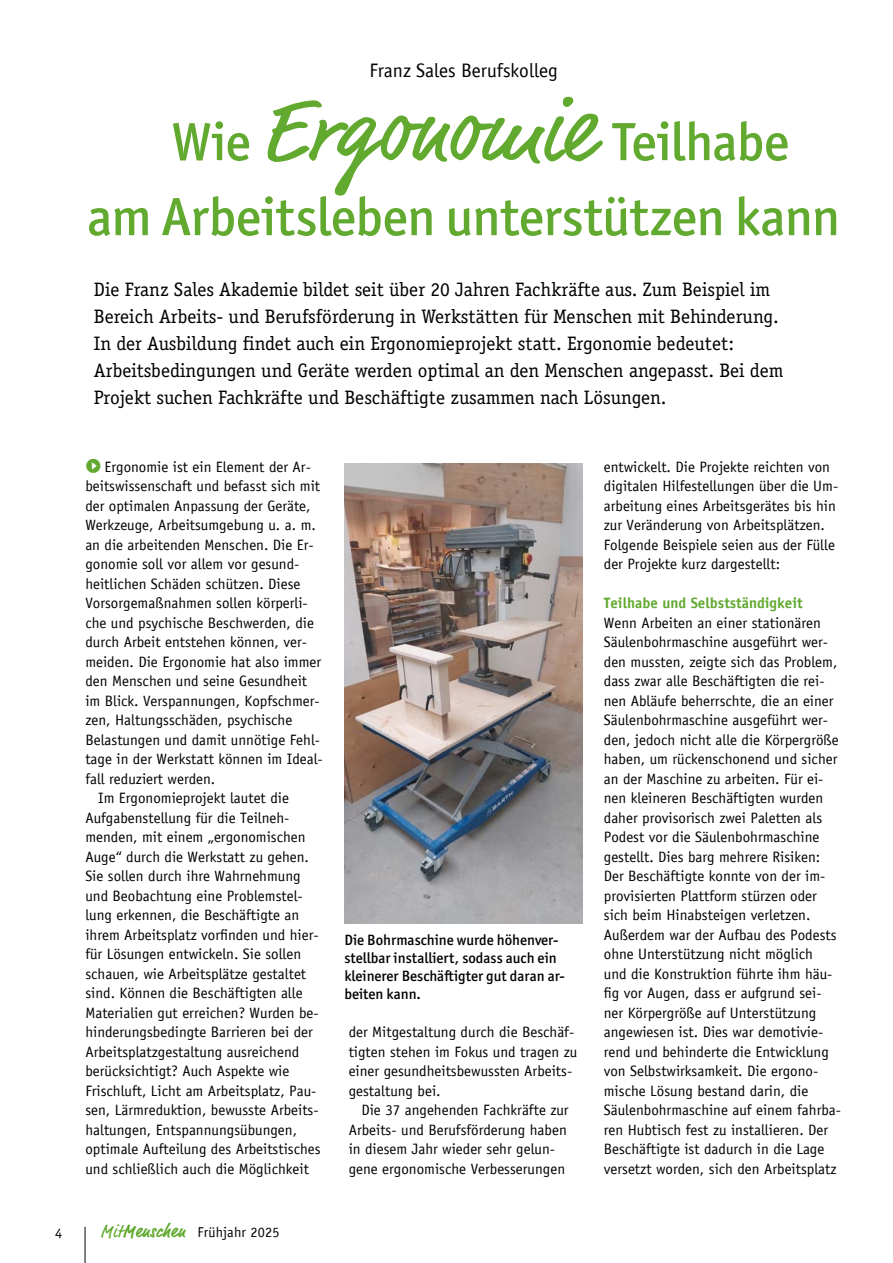
<style>
.page{position:relative;width:893px;height:1263px;background:#fff}
.page>*{position:absolute;margin:0;border:0;box-sizing:border-box;transform-origin:0 0}
.t1{font:500 54px/75px "Officina Sans ITC Pro";letter-spacing:-.01em;color:#61a92f}
.t2{font:19.5px/27px "Officina Serif";color:#000}
.t3{font:19.5px "Officina Sans";color:#000}
.t4{font:15px/19.5px "Officina Sans";color:#000}
.t5{font:500 15px/18px "Officina Sans ITC Pro";color:#000}
.t6{font:700 15px "Officina Sans";color:#61a92f}
.t7{font:14.25px "Officina Sans";letter-spacing:.01em;color:#000}
.s1{font-family:"Market Pro";font-weight:400;font-size:90px}
.s2{font-family:"Market Pro";font-size:18px;color:#61a92f}
.s3{font-family:"Market Pro";font-weight:700;font-size:18px;color:#61a92f}
</style>
<div class="page">
<img style="left:344px;top:463px;width:239px;height:461px">
<hr style="left:85px;top:1227px;width:1px;height:36px;background:#000">
<h2 class="t3" style="left:369px;top:62px;width:190px">Franz Sales Berufskolleg</h2>
<h1 class="t1" style="left:87px;top:104px;width:754px;text-indent:85px">Wie <span class="s1">Ergonomie</span> Teilhabe am Arbeitsleben unterstützen kann</h1>
<p class="t2" style="left:94px;top:276px;width:691px">Die Franz Sales Akademie bildet seit über 20 Jahren Fachkräfte aus. Zum Beispiel im Bereich Arbeits- und Berufsförderung in Werkstätten für Menschen mit Behinderung.<br>In der Ausbildung findet auch ein Ergonomieprojekt statt. Ergonomie bedeutet:<br>Arbeitsbedingungen und Geräte werden optimal an den Menschen angepasst. Bei dem Projekt suchen Fachkräfte und Beschäftigte zusammen nach Lösungen.</p>
<p class="t4" style="left:105px;top:458px;width:208px">Ergonomie ist ein Element der Ar-</p>
<p class="t4" style="left:85px;top:478px;width:236px">beitswissenschaft und befasst sich mit</p>
<p class="t4" style="left:85px;top:497px;width:227px">der optimalen Anpassung der Geräte,</p>
<p class="t4" style="left:85px;top:517px;width:232px">Werkzeuge, Arbeitsumgebung u. a. m.</p>
<p class="t4" style="left:85px;top:536px;width:230px">an die arbeitenden Menschen. Die Er-</p>
<p class="t4" style="left:85px;top:556px;width:216px">gonomie soll vor allem vor gesund-</p>
<p class="t4" style="left:85px;top:575px;width:217px">heitlichen Schäden schützen. Diese</p>
<p class="t4" style="left:85px;top:595px;width:224px">Vorsorgemaßnahmen sollen körperli-</p>
<p class="t4" style="left:85px;top:614px;width:230px">che und psychische Beschwerden, die</p>
<p class="t4" style="left:85px;top:634px;width:223px">durch Arbeit entstehen können, ver-</p>
<p class="t4" style="left:85px;top:653px;width:237px">meiden. Die Ergonomie hat also immer</p>
<p class="t4" style="left:85px;top:673px;width:223px">den Menschen und seine Gesundheit</p>
<p class="t4" style="left:85px;top:692px;width:236px">im Blick. Verspannungen, Kopfschmer-</p>
<p class="t4" style="left:85px;top:712px;width:208px">zen, Haltungsschäden, psychische</p>
<p class="t4" style="left:85px;top:731px;width:236px">Belastungen und damit unnötige Fehl-</p>
<p class="t4" style="left:85px;top:751px;width:239px">tage in der Werkstatt können im Ideal-</p>
<p class="t4" style="left:85px;top:770px;width:132px">fall reduziert werden.</p>
<p class="t4" style="left:98px;top:790px;width:192px">Im Ergonomieprojekt lautet die</p>
<p class="t4" style="left:85px;top:809px;width:206px">Aufgabenstellung für die Teilneh-</p>
<p class="t4" style="left:85px;top:829px;width:222px">menden, mit einem „ergonomischen</p>
<p class="t4" style="left:85px;top:848px;width:225px">Auge“ durch die Werkstatt zu gehen.</p>
<p class="t4" style="left:85px;top:868px;width:217px">Sie sollen durch ihre Wahrnehmung</p>
<p class="t4" style="left:85px;top:887px;width:219px">und Beobachtung eine Problemstel-</p>
<p class="t4" style="left:85px;top:907px;width:215px">lung erkennen, die Beschäftigte an</p>
<p class="t4" style="left:85px;top:926px;width:235px">ihrem Arbeitsplatz vorfinden und hier-</p>
<p class="t4" style="left:85px;top:946px;width:217px">für Lösungen entwickeln. Sie sollen</p>
<p class="t4" style="left:85px;top:965px;width:222px">schauen, wie Arbeitsplätze gestaltet</p>
<p class="t4" style="left:85px;top:985px;width:219px">sind. Können die Beschäftigten alle</p>
<p class="t4" style="left:85px;top:1004px;width:235px">Materialien gut erreichen? Wurden be-</p>
<p class="t4" style="left:85px;top:1024px;width:229px">hinderungsbedingte Barrieren bei der</p>
<p class="t4" style="left:85px;top:1043px;width:215px">Arbeitsplatzgestaltung ausreichend</p>
<p class="t4" style="left:85px;top:1063px;width:205px">berücksichtigt? Auch Aspekte wie</p>
<p class="t4" style="left:85px;top:1082px;width:233px">Frischluft, Licht am Arbeitsplatz, Pau-</p>
<p class="t4" style="left:85px;top:1102px;width:235px">sen, Lärmreduktion, bewusste Arbeits-</p>
<p class="t4" style="left:85px;top:1121px;width:213px">haltungen, Entspannungsübungen,</p>
<p class="t4" style="left:85px;top:1141px;width:237px">optimale Aufteilung des Arbeitstisches</p>
<p class="t4" style="left:85px;top:1160px;width:225px">und schließlich auch die Möglichkeit</p>
<p class="t7" style="left:55px;top:1227px;width:9px">4</p>
<p class="t7" style="left:101px;top:1227px;width:180px"><span class="s2">Mit</span><span class="s3">Menschen</span> Frühjahr 2025</p>
<p class="t5" style="left:344px;top:931px;width:222px">Die Bohrmaschine wurde höhenver&shy;stellbar installiert, sodass auch ein kleinerer Beschäftigter gut daran ar&shy;beiten kann.</p>
<p class="t4" style="left:349px;top:1024px;width:230px">der Mitgestaltung durch die Beschäf&shy;tigten stehen im Fokus und tragen zu einer gesundheitsbewussten Arbeits&shy;gestaltung bei.</p>
<p class="t4" style="left:349px;top:1102px;width:222px;text-indent:13px">Die 37 angehenden Fachkräfte zur Arbeits- und Berufsförderung haben in diesem Jahr wieder sehr gelun&shy;gene ergonomische Verbesserungen</p>
<p class="t4" style="left:604px;top:458px;width:236px">entwickelt. Die Projekte reichten von digitalen Hilfestellungen über die Um&shy;arbeitung eines Arbeitsgerätes bis hin zur Veränderung von Arbeitsplätzen.<br>Folgende Beispiele seien aus der Fülle der Projekte kurz dargestellt:</p>
<p class="t6" style="left:604px;top:596px;width:200px">Teilhabe und Selbstständigkeit</p>
<p class="t4" style="left:604px;top:614px;width:239px">Wenn Arbeiten an einer stationären Säulenbohrmaschine ausgeführt wer&shy;den mussten, zeigte sich das Problem, dass zwar alle Beschäftigten die rei&shy;nen Abläufe beherrschte, die an einer Säulenbohrmaschine ausgeführt wer&shy;den, jedoch nicht alle die Körpergröße haben, um rückenschonend und sicher an der Maschine zu arbeiten. Für ei&shy;nen kleineren Beschäftigten wurden daher provisorisch zwei Paletten als Podest vor die Säulenbohrmaschine gestellt. Dies barg mehrere Risiken:<br>Der Beschäftigte konnte von der im&shy;provisierten Plattform stürzen oder sich beim Hinabsteigen verletzen.<br>Außerdem war der Aufbau des Podests ohne Unterstützung nicht möglich<br>und die Konstruktion führte ihm häu&shy;fig vor Augen, dass er aufgrund sei&shy;ner Körpergröße auf Unterstützung angewiesen ist. Dies war demotivie&shy;rend und behinderte die Entwicklung von Selbstwirksamkeit. Die ergono&shy;mische Lösung bestand darin, die Säulenbohrmaschine auf einem fahrba&shy;ren Hubtisch fest zu installieren. Der Beschäftigte ist dadurch in die Lage versetzt worden, sich den Arbeitsplatz</p>
</div>
